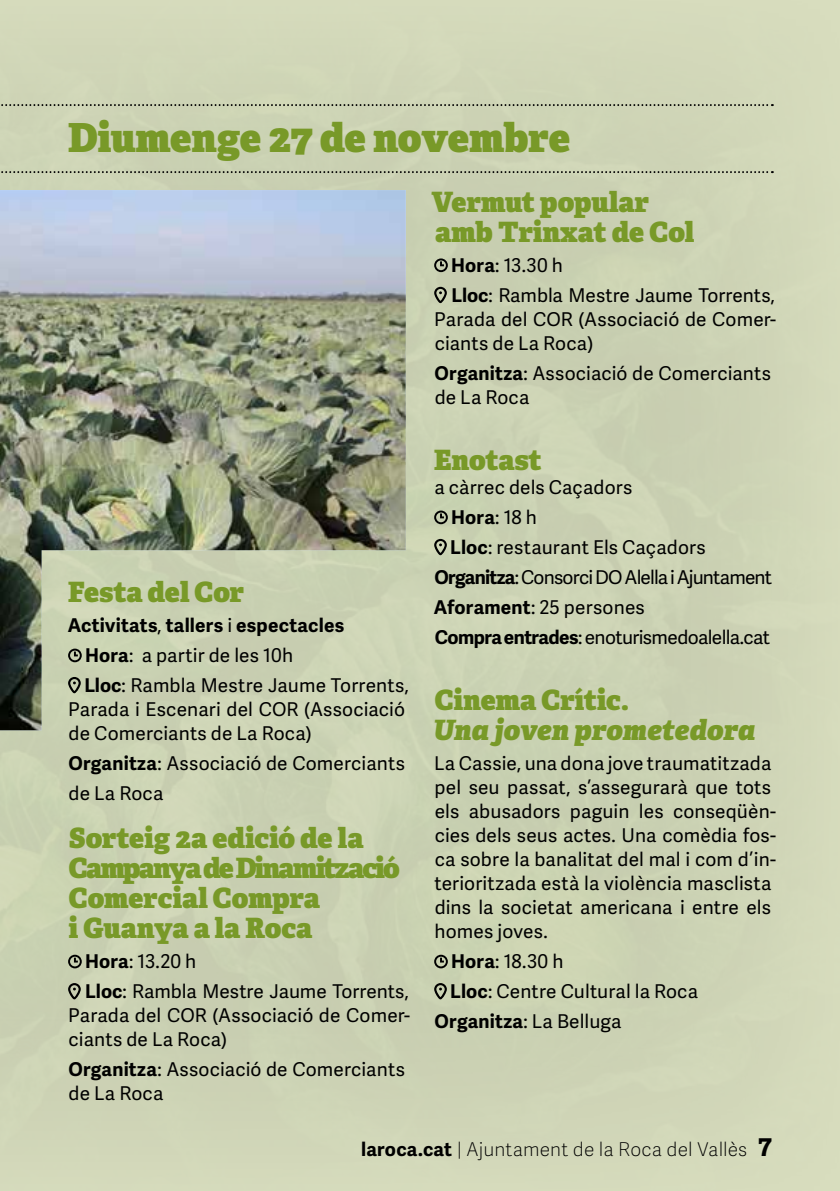
<style>
.page{position:relative;width:840px;height:1191px;background:#fff}
.page>*{position:absolute;margin:0;border:0;box-sizing:border-box;transform-origin:0 0}
.t1{font:800 40px "Adelle";letter-spacing:-.005em;color:#789928}
.t2{font:800 28px/30px "Adelle";letter-spacing:-.005em;color:#789928}
.t3{font:italic 800 28px "Adelle";letter-spacing:-.005em;color:#789928}
.t4{font:19px/24px "Adelle Sans";letter-spacing:.01em;color:#000}
.t5{font:100 19px "Adelle Sans";letter-spacing:.005em;color:#000}
.t6{font:19px "Adelle Sans";letter-spacing:-.04em;color:#000}
.t7{font:19px "Adelle Sans";letter-spacing:-.03em;color:#000}
.t8{font:700 19px "Adelle Sans";color:#000}
.s1{font-weight:700}
.s2{font-weight:400}
.s3{font-family:"Adelle";font-weight:700;font-size:26px}
</style>
<div class="page">
<div style="left:0;top:0;width:839px;height:1191px;background:#cdd4b5"></div>
<svg style="left:434px;top:258px;width:13px;height:14px"></svg>
<svg style="left:434px;top:287px;width:12px;height:16px"></svg>
<svg style="left:434px;top:510px;width:13px;height:14px"></svg>
<svg style="left:434px;top:539px;width:12px;height:16px"></svg>
<svg style="left:434px;top:954px;width:13px;height:14px"></svg>
<svg style="left:434px;top:983px;width:12px;height:16px"></svg>
<img style="left:0;top:190px;width:405px;height:540px">
<svg style="left:1px;top:171px;width:771px;height:2px"></svg>
<svg style="left:1px;top:104px;width:771px;height:2px"></svg>
<svg style="left:68px;top:648px;width:14px;height:14px"></svg>
<svg style="left:68px;top:677px;width:13px;height:16px"></svg>
<svg style="left:68px;top:954px;width:14px;height:14px"></svg>
<svg style="left:68px;top:983px;width:13px;height:16px"></svg>
<h1 class="t1" style="left:68px;top:113px;width:503px">Diumenge 27 de novembre</h1>
<h2 class="t2" style="left:431px;top:187px;width:264px">Vermut popular amb Trinxat de Col</h2>
<p class="t4" style="left:451px;top:251px;width:325px;line-height:30px"><span class="s1">Hora</span>: 13.30 h<br><span class="s1">Lloc</span>: Rambla Mestre Jaume Torrents,</p>
<p class="t4" style="left:434px;top:308px;width:343px">Parada del COR (Associació de Comer&shy;ciants de La Roca)</p>
<p class="t4" style="left:434px;top:362px;width:338px"><span class="s1">Organitza</span>: Associació de Comerciants de La Roca</p>
<h2 class="t2" style="left:68px;top:577px;width:177px">Festa del Cor</h2>
<p class="t4" style="left:84px;top:611px;width:326px;line-height:30px;text-indent:-17px"><span class="s1">Activitats</span>, <span class="s1">tallers</span> i <span class="s1">espectacles<br>Hora</span>: a partir de les 10h<br><span class="s1">Lloc</span>: Rambla Mestre Jaume Torrents,</p>
<p class="t4" style="left:68px;top:698px;width:338px">Parada i Escenari del COR (Associació de Comerciants de La Roca)</p>
<p class="t4" style="left:68px;top:748px;width:338px;line-height:30px"><span class="s1">Organitza</span>: Associació de Comerciants de La Roca</p>
<h2 class="t2" style="left:69px;top:823px;width:332px">Sorteig 2a edició de la<br>Campanya de Dinamització<br>Comercial Compra<br>i Guanya a la Roca</h2>
<p class="t4" style="left:85px;top:947px;width:325px;line-height:30px"><span class="s1">Hora</span>: 13.20 h<br><span class="s1">Lloc</span>: Rambla Mestre Jaume Torrents,</p>
<p class="t4" style="left:68px;top:1004px;width:343px">Parada del COR (Associació de Comer&shy;ciants de La Roca)</p>
<p class="t4" style="left:68px;top:1058px;width:338px"><span class="s1">Organitza</span>: Associació de Comerciants de La Roca</p>
<h2 class="t2" style="left:434px;top:445px;width:109px">Enotast</h2>
<p class="t4" style="left:434px;top:476px;width:199px">a càrrec dels Caçadors</p>
<p class="t8" style="left:451px;top:507px;width:87px">Hora<span class="s2">: 18 h</span></p>
<p class="t4" style="left:450px;top:536px;width:257px"><span class="s1">Lloc</span>: restaurant Els Caçadors</p>
<p class="t6" style="left:434px;top:567px;width:339px"><span class="s1">Organitza</span>: Consorci DO Alella i Ajuntament</p>
<p class="t4" style="left:433px;top:596px;width:212px"><span class="s1">Aforament</span>: 25 persones</p>
<p class="t7" style="left:434px;top:627px;width:337px"><span class="s1">Compra entrades</span>: enoturismedoalella.cat</p>
<h2 class="t2" style="left:434px;top:685px;width:196px">Cinema Crític.</h2>
<h2 class="t3" style="left:432px;top:717px;width:324px">Una joven prometedora</h2>
<p class="t4" style="left:434px;top:752px;width:343px">La Cassie, una dona jove traumatitzada pel seu passat, s’assegurarà que tots els abusadors paguin les conseqüèn&shy;cies dels seus actes. Una comèdia fos&shy;ca sobre la banalitat del mal i com d’in&shy;terioritzada està la violència masclista dins la societat americana i entre els homes joves.</p>
<p class="t4" style="left:451px;top:950px;width:114px"><span class="s1">Hora</span>: 18.30 h</p>
<p class="t4" style="left:450px;top:980px;width:249px"><span class="s1">Lloc</span>: Centre Cultural la Roca</p>
<p class="t4" style="left:434px;top:1010px;width:188px"><span class="s1">Organitza</span>: La Belluga</p>
<p class="t5" style="left:361px;top:1141px;width:412px"><span class="s1">laroca.cat</span> | Ajuntament de la Roca del Vallès <span class="s3">7</span></p>
</div>
